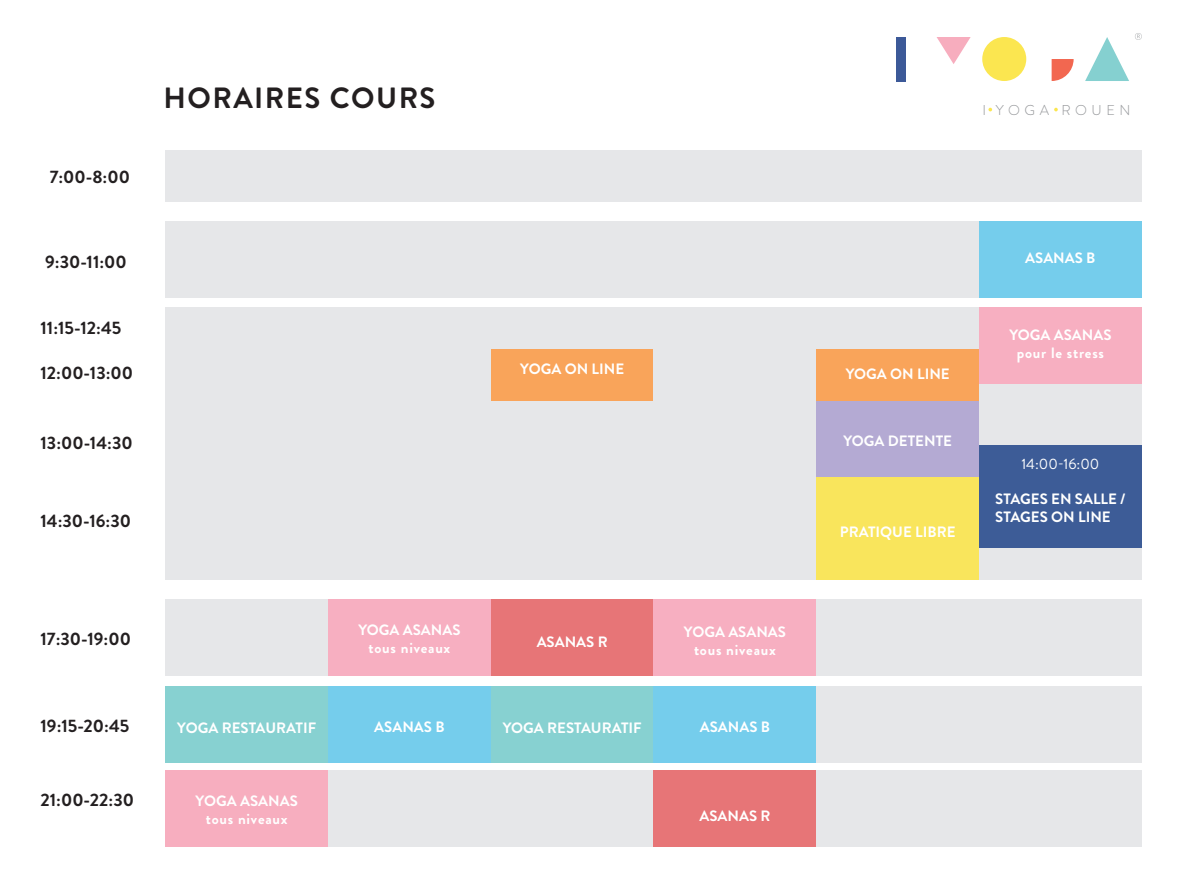
<style>
.page{position:relative;width:1191px;height:893px;background:#fff}
.page>*{position:absolute;margin:0;border:0;box-sizing:border-box;transform-origin:0 0}
.t1{font:700 29.25px "Brandon Grotesque";letter-spacing:.05em;color:#231f20}
.t2{font:700 18px "Brandon Grotesque";color:#231f20}
.t3{font:700 15px/18px "Brandon Grotesque";color:#fff}
.t4{font:700 15px/18px "Brandon Grotesque";letter-spacing:.05em;color:#fff;text-align:center}
.t5{font:700 15px/18px "Brandon Grotesque";letter-spacing:.045em;color:#fff;text-align:center}
.t6{font:15px "Brandon Grotesque";color:#fff}
.t7{font:300 14.25px "Brandon Grotesque";letter-spacing:.32em;color:#929497}
</style>
<div class="page">
<div style="left:979px;top:383px;width:162px;height:94px;background:#e6e7e9"></div>
<div style="left:979px;top:477px;width:162px;height:102px;background:#e6e7e9"></div>
<div style="left:165px;top:221px;width:163px;height:77px;background:#e6e7e9"></div>
<div style="left:165px;top:307px;width:163px;height:76px;background:#e6e7e9"></div>
<div style="left:165px;top:401px;width:163px;height:76px;background:#e6e7e9"></div>
<div style="left:165px;top:599px;width:163px;height:77px;background:#e6e7e9"></div>
<div style="left:165px;top:686px;width:163px;height:77px;background:#87d1d1"></div>
<div style="left:165px;top:770px;width:163px;height:77px;background:#f7aebf"></div>
<div style="left:165px;top:477px;width:163px;height:102px;background:#e6e7e9"></div>
<div style="left:165px;top:151px;width:163px;height:51px;background:#e6e7e9"></div>
<div style="left:165px;top:350px;width:163px;height:51px;background:#e6e7e9"></div>
<div style="left:328px;top:221px;width:163px;height:77px;background:#e6e7e9"></div>
<div style="left:328px;top:307px;width:163px;height:76px;background:#e6e7e9"></div>
<div style="left:328px;top:401px;width:163px;height:76px;background:#e6e7e9"></div>
<div style="left:328px;top:599px;width:163px;height:77px;background:#f7afc1"></div>
<div style="left:328px;top:686px;width:163px;height:77px;background:#75cdec"></div>
<div style="left:328px;top:770px;width:163px;height:77px;background:#e6e7e9"></div>
<div style="left:328px;top:477px;width:163px;height:102px;background:#e6e7e9"></div>
<div style="left:328px;top:151px;width:163px;height:51px;background:#e6e7e9"></div>
<div style="left:328px;top:350px;width:163px;height:51px;background:#e6e7e9"></div>
<div style="left:491px;top:221px;width:162px;height:77px;background:#e6e7e9"></div>
<div style="left:491px;top:307px;width:162px;height:76px;background:#e6e7e9"></div>
<div style="left:491px;top:401px;width:162px;height:76px;background:#e6e7e9"></div>
<div style="left:491px;top:599px;width:162px;height:77px;background:#e77577"></div>
<div style="left:491px;top:686px;width:162px;height:77px;background:#87d1d1"></div>
<div style="left:491px;top:770px;width:162px;height:77px;background:#e6e7e9"></div>
<div style="left:491px;top:477px;width:162px;height:102px;background:#e6e7e9"></div>
<div style="left:491px;top:151px;width:162px;height:51px;background:#e6e7e9"></div>
<div style="left:491px;top:350px;width:162px;height:51px;background:#f9a45a"></div>
<div style="left:653px;top:221px;width:163px;height:77px;background:#e6e7e9"></div>
<div style="left:653px;top:307px;width:163px;height:76px;background:#e6e7e9"></div>
<div style="left:653px;top:401px;width:163px;height:76px;background:#e6e7e9"></div>
<div style="left:653px;top:599px;width:163px;height:77px;background:#f7afc1"></div>
<div style="left:653px;top:686px;width:163px;height:77px;background:#75cdec"></div>
<div style="left:653px;top:770px;width:163px;height:77px;background:#e77577"></div>
<div style="left:653px;top:477px;width:163px;height:102px;background:#e6e7e9"></div>
<div style="left:653px;top:151px;width:163px;height:51px;background:#e6e7e9"></div>
<div style="left:653px;top:350px;width:163px;height:51px;background:#e6e7e9"></div>
<div style="left:816px;top:221px;width:163px;height:77px;background:#e6e7e9"></div>
<div style="left:816px;top:307px;width:163px;height:76px;background:#e6e7e9"></div>
<div style="left:816px;top:401px;width:163px;height:76px;background:#b4aad3"></div>
<div style="left:816px;top:599px;width:163px;height:77px;background:#e6e7e9"></div>
<div style="left:816px;top:686px;width:163px;height:77px;background:#e6e7e9"></div>
<div style="left:816px;top:770px;width:163px;height:77px;background:#e6e7e9"></div>
<div style="left:816px;top:477px;width:163px;height:102px;background:#f9e55c"></div>
<div style="left:979px;top:445px;width:162px;height:102px;background:#3d5c97"></div>
<div style="left:816px;top:151px;width:163px;height:51px;background:#e6e7e9"></div>
<div style="left:816px;top:350px;width:163px;height:51px;background:#f9a45a"></div>
<div style="left:979px;top:221px;width:162px;height:77px;background:#75cdec"></div>
<div style="left:979px;top:307px;width:162px;height:76px;background:#f7afc1"></div>
<div style="left:979px;top:599px;width:162px;height:77px;background:#e6e7e9"></div>
<div style="left:979px;top:686px;width:162px;height:77px;background:#e6e7e9"></div>
<div style="left:979px;top:770px;width:162px;height:77px;background:#e6e7e9"></div>
<div style="left:979px;top:151px;width:162px;height:51px;background:#e6e7e9"></div>
<svg style="left:988px;top:108px;width:4px;height:3px"></svg>
<div style="left:896px;top:37px;width:9px;height:44px;background:#3c5998"></div>
<svg style="left:936px;top:37px;width:34px;height:27px"></svg>
<div style="left:982px;top:37px;width:44px;height:44px;background:#fbe650;border-radius:50%"></div>
<svg style="left:1051px;top:59px;width:22px;height:22px"></svg>
<svg style="left:1085px;top:33px;width:56px;height:48px"></svg>
<p class="t2" style="left:50px;top:164px;width:82px">7:00-8:00</p>
<p class="t2" style="left:45px;top:250px;width:83px">9:30-11:00</p>
<p class="t2" style="left:41px;top:315px;width:82px">11:15-12:45</p>
<p class="t2" style="left:41px;top:361px;width:94px">12:00-13:00</p>
<p class="t2" style="left:41px;top:430px;width:94px">13:00-14:30</p>
<p class="t2" style="left:41px;top:508px;width:92px">14:30-16:30</p>
<h1 class="t1" style="left:164px;top:78px;width:273px">HORAIRES COURS</h1>
<p class="t3" style="left:520px;top:360px;width:106px">YOGA ON LINE</p>
<p class="t2" style="left:41px;top:626px;width:92px">17:30-19:00</p>
<p class="t4" style="left:358px;top:621px;width:104px">YOGA ASANAS tous niveaux</p>
<p class="t4" style="left:684px;top:623px;width:104px">YOGA ASANAS tous niveaux</p>
<p class="t3" style="left:536px;top:633px;width:72px">ASANAS R</p>
<p class="t2" style="left:41px;top:713px;width:90px">19:15-20:45</p>
<p class="t3" style="left:374px;top:718px;width:72px">ASANAS B</p>
<p class="t3" style="left:700px;top:718px;width:72px">ASANAS B</p>
<p class="t3" style="left:177px;top:719px;width:141px">YOGA RESTAURATIF</p>
<p class="t3" style="left:503px;top:719px;width:141px">YOGA RESTAURATIF</p>
<p class="t2" style="left:41px;top:787px;width:95px">21:00-22:30</p>
<p class="t4" style="left:196px;top:792px;width:104px">YOGA ASANAS tous niveaux</p>
<p class="t3" style="left:699px;top:807px;width:72px">ASANAS R</p>
<p class="t7" style="left:982px;top:100px;width:150px">I YOGA ROUEN</p>
<p class="t3" style="left:845px;top:365px;width:106px">YOGA ON LINE</p>
<p class="t3" style="left:843px;top:432px;width:110px">YOGA DETENTE</p>
<p class="t3" style="left:839px;top:523px;width:117px">PRATIQUE LIBRE</p>
<p class="t3" style="left:1025px;top:249px;width:72px">ASANAS B</p>
<p class="t5" style="left:1009px;top:326px;width:104px">YOGA ASANAS pour le stress</p>
<p class="t6" style="left:1021px;top:453px;width:80px">14:00-16:00</p>
<p class="t3" style="left:995px;top:490px;width:132px">STAGES EN SALLE /<br>STAGES ON LINE</p>
</div>
